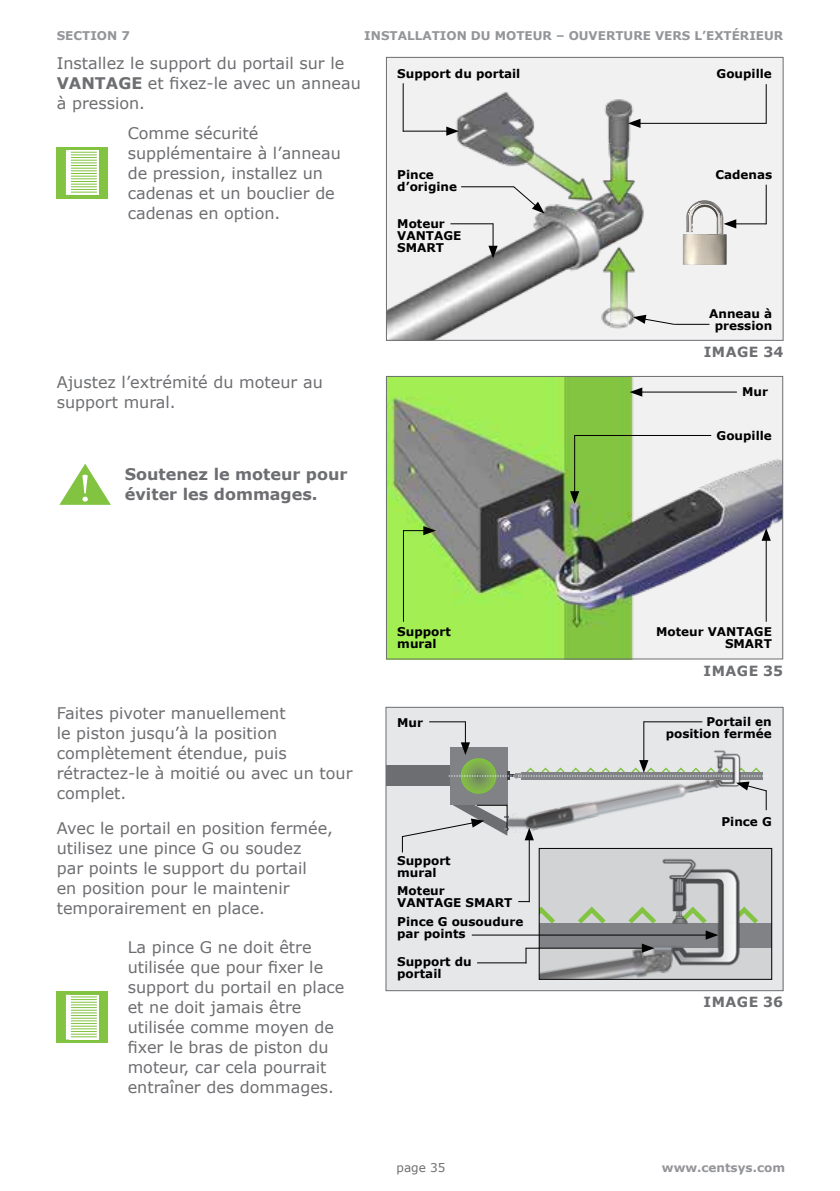
<style>
.page{position:relative;width:840px;height:1191px;background:#fff}
.page>*{position:absolute;margin:0;border:0;box-sizing:border-box;transform-origin:0 0}
.t1{font:16px/20px "Verdana";color:#6d6e71}
.t2{font:700 16px/20px "Verdana";color:#6d6e71}
.t3{font:700 14px "Verdana";letter-spacing:.035em;color:#6d6e71}
.t4{font:700 12px/12px "Verdana";color:#000}
.t5{font:700 12px "Verdana";color:#939598}
.t6{font:12px "Verdana";color:#6d6e71}
.s1{font-weight:700}
</style>
<div class="page">
<svg style="left:386px;top:376px;width:397px;height:284px"></svg>
<hr style="left:765px;top:537px;width:1px;height:84px;background:#000">
<svg style="left:761px;top:528px;width:9px;height:13px"></svg>
<hr style="left:403px;top:530px;width:1px;height:91px;background:#000">
<hr style="left:574px;top:435px;width:136px;height:1px;background:#000">
<svg style="left:403px;top:526px;width:32px;height:9px"></svg>
<hr style="left:638px;top:391px;width:98px;height:1px;background:#000">
<svg style="left:629px;top:387px;width:13px;height:10px"></svg>
<hr style="left:574px;top:435px;width:1px;height:59px;background:#000">
<svg style="left:569px;top:491px;width:10px;height:13px"></svg>
<svg style="left:386px;top:56px;width:397px;height:285px"></svg>
<svg style="left:59px;top:463px;width:52px;height:42px"></svg>
<div style="left:57px;top:147px;width:51px;height:51px;background:#82c341"></div>
<div style="left:69px;top:150px;width:30px;height:45px;background:#fff"></div>
<svg style="left:66px;top:150px;width:31px;height:45px"></svg>
<div style="left:386px;top:707px;width:396px;height:283px;background:#e6e7e8"></div>
<div style="left:386px;top:765px;width:121px;height:21px;background:#6d6e71"></div>
<div style="left:385px;top:707px;width:398px;height:284px;border:1px solid #6d6e71"></div>
<div style="left:539px;top:848px;width:232px;height:131px;background:#d1d3d4"></div>
<svg style="left:638px;top:906px;width:9px;height:5px"></svg>
<svg style="left:587px;top:906px;width:9px;height:5px"></svg>
<svg style="left:747px;top:909px;width:11px;height:14px"></svg>
<div style="left:539px;top:923px;width:232px;height:24px;background:#808285"></div>
<svg style="left:540px;top:906px;width:6px;height:5px"></svg>
<img style="left:540px;top:911px;width:130px;height:66px">
<img style="left:658px;top:858px;width:89px;height:111px">
<hr style="left:528px;top:837px;width:1px;height:65px;background:#000">
<svg style="left:401px;top:721px;width:366px;height:131px"></svg>
<hr style="left:471px;top:934px;width:237px;height:1px;background:#000">
<svg style="left:673px;top:903px;width:45px;height:36px"></svg>
<hr style="left:525px;top:947px;width:119px;height:1px;background:#000">
<svg style="left:641px;top:943px;width:13px;height:9px"></svg>
<hr style="left:643px;top:721px;width:59px;height:1px;background:#000">
<hr style="left:429px;top:721px;width:36px;height:1px;background:#000">
<hr style="left:477px;top:962px;width:49px;height:1px;background:#000">
<svg style="left:525px;top:948px;width:1px;height:15px"></svg>
<div style="left:57px;top:991px;width:51px;height:52px;background:#82c341"></div>
<div style="left:69px;top:994px;width:30px;height:45px;background:#fff"></div>
<svg style="left:66px;top:994px;width:31px;height:45px"></svg>
<hr style="left:637px;top:123px;width:128px;height:1px;background:#000">
<svg style="left:627px;top:119px;width:13px;height:9px"></svg>
<svg style="left:488px;top:223px;width:9px;height:35px"></svg>
<hr style="left:461px;top:186px;width:52px;height:1px;background:#000">
<hr style="left:450px;top:223px;width:43px;height:1px;background:#000">
<hr style="left:402px;top:131px;width:47px;height:1px;background:#000">
<svg style="left:446px;top:126px;width:12px;height:10px"></svg>
<svg style="left:512px;top:185px;width:32px;height:28px"></svg>
<hr style="left:402px;top:83px;width:1px;height:49px;background:#000">
<hr style="left:765px;top:84px;width:1px;height:40px;background:#000">
<hr style="left:732px;top:223px;width:33px;height:1px;background:#000">
<svg style="left:682px;top:200px;width:53px;height:65px"></svg>
<svg style="left:632px;top:315px;width:43px;height:10px"></svg>
<hr style="left:674px;top:324px;width:35px;height:1px;background:#000">
<hr style="left:765px;top:185px;width:1px;height:39px;background:#000">
<p class="t5" style="left:364px;top:27px;width:420px">INSTALLATION DU MOTEUR – OUVERTURE VERS L’EXTÉRIEUR</p>
<p class="t4" style="left:397px;top:67px;width:124px">Support du portail</p>
<p class="t4" style="left:716px;top:67px;width:57px">Goupille</p>
<p class="t5" style="left:57px;top:27px;width:75px">SECTION 7</p>
<p class="t1" style="left:57px;top:53px;width:305px">Installez le support du portail sur le<br><span class="s1">VANTAGE</span> et fixez-le avec un anneau à pression.</p>
<p class="t1" style="left:128px;top:123px;width:214px">Comme sécurité supplémentaire à l’anneau de pression, installez un cadenas et un bouclier de cadenas en option.</p>
<p class="t1" style="left:57px;top:372px;width:267px">Ajustez l’extrémité du moteur au support mural.</p>
<p class="t2" style="left:125px;top:464px;width:224px">Soutenez le moteur pour éviter les dommages.</p>
<p class="t4" style="left:397px;top:169px;width:61px">Pince d’origine</p>
<p class="t4" style="left:397px;top:218px;width:66px">Moteur<br>VANTAGE<br>SMART</p>
<p class="t4" style="left:715px;top:168px;width:58px">Cadenas</p>
<p class="t4" style="left:708px;top:307px;width:65px;text-align:center">Anneau à pression</p>
<p class="t3" style="left:703px;top:341px;width:81px">IMAGE 34</p>
<p class="t4" style="left:741px;top:385px;width:27px">Mur</p>
<p class="t4" style="left:716px;top:429px;width:57px">Goupille</p>
<p class="t1" style="left:57px;top:703px;width:297px">Faites pivoter manuellement<br>le piston jusqu’à la position complètement étendue, puis rétractez-le à moitié ou avec un tour complet.</p>
<p class="t1" style="left:57px;top:817px;width:278px">Avec le portail en position fermée, utilisez une pince G ou soudez<br>par points le support du portail<br>en position pour le maintenir temporairement en place.</p>
<p class="t1" style="left:128px;top:937px;width:218px">La pince G ne doit être utilisée que pour fixer le support du portail en place et ne doit jamais être utilisée comme moyen de fixer le bras de piston du moteur, car cela pourrait entraîner des dommages.</p>
<p class="t4" style="left:397px;top:625px;width:55px">Support mural</p>
<p class="t4" style="left:397px;top:716px;width:27px">Mur</p>
<p class="t4" style="left:397px;top:854px;width:55px">Support mural</p>
<p class="t4" style="left:397px;top:884px;width:116px">Moteur<br>VANTAGE SMART</p>
<p class="t4" style="left:397px;top:915px;width:127px">Pince G ousoudure par points</p>
<p class="t4" style="left:397px;top:955px;width:76px">Support du portail</p>
<p class="t4" style="left:655px;top:625px;width:117px;text-align:right">Moteur VANTAGE<br>SMART</p>
<p class="t3" style="left:703px;top:660px;width:81px">IMAGE 35</p>
<p class="t4" style="left:665px;top:715px;width:107px;text-align:right">Portail en position fermée</p>
<p class="t4" style="left:721px;top:815px;width:52px">Pince G</p>
<p class="t3" style="left:703px;top:992px;width:81px">IMAGE 36</p>
<p class="t6" style="left:396px;top:1159px;width:50px">page 35</p>
<p class="t5" style="left:661px;top:1159px;width:124px">www.centsys.com</p>
</div>
